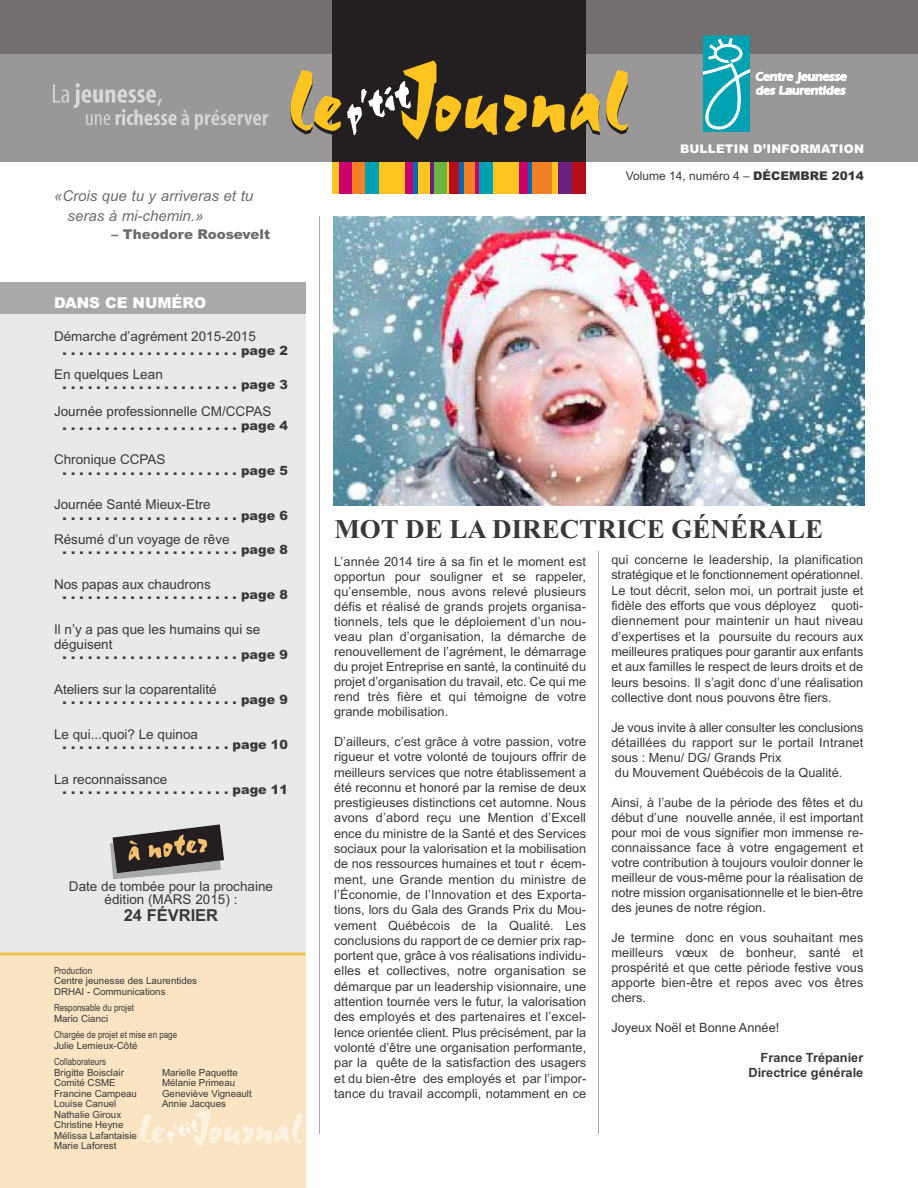
<style>
.page{position:relative;width:918px;height:1188px;background:#fff}
.page>*{position:absolute;margin:0;border:0;box-sizing:border-box;transform-origin:0 0}
.t1{font:700 27px "Times New Roman";color:#39383a}
.t2{font:700 16.5px "Arial";color:#39383a}
.t3{font:italic 15px/19.5px "Arial";color:#6c6d6d}
.t4{font:900 15px "Arial";color:#fff}
.t5{font:13.5px/15px "Arial";color:#39383a}
.t6{font:900 13.5px "Arial";color:#6c6d6d}
.t7{font:12.75px/15.3px "Arial";color:#39383a;text-align:justify}
.t8{font:900 12.75px "Arial";color:#39383a}
.t9{font:700 12.75px/15px "Arial";color:#39383a;text-align:right}
.t10{font:12px "Arial";color:#39383a}
.t11{font:900 12px "Arial";letter-spacing:.02em;color:#fff}
.t12{font:9.75px/10.5px "Arial";color:#39383a}
.t13{font:9.75px "Arial Narrow";color:#39383a}
.s1{font-weight:900}
</style>
<div class="page">
<div style="left:0;top:283px;width:306px;height:671px;background:#e9e9ea"></div>
<div style="left:0;top:283px;width:306px;height:31px;background:#a8a9aa"></div>
<hr style="left:319px;top:216px;width:1px;height:918px;background:#a8a9aa">
<hr style="left:598px;top:551px;width:1px;height:583px;background:#a8a9aa">
<div style="left:0;top:54px;width:918px;height:108px;background:#999797"></div>
<div style="left:0;top:0;width:918px;height:54px;background:#726f6e"></div>
<div style="left:332px;top:0;width:254px;height:162px;background:#231f20"></div>
<svg style="left:291px;top:70px;width:50px;height:64px"></svg>
<svg style="left:347px;top:60px;width:150px;height:80px"></svg>
<svg style="left:504px;top:93px;width:96px;height:43px"></svg>
<svg style="left:606px;top:70px;width:22px;height:64px"></svg>
<div style="left:703px;top:36px;width:47px;height:96px;border:1px solid #00a2b1"></div>
<svg style="left:703px;top:38px;width:47px;height:93px;background:#31b4c0"></svg>
<svg style="left:756px;top:71px;width:91px;height:24px"></svg>
<svg style="left:53px;top:83px;width:136px;height:42px"></svg>
<svg style="left:195px;top:110px;width:73px;height:19px"></svg>
<div style="left:332px;top:162px;width:254px;height:31px;background:#fec422"></div>
<div style="left:339px;top:162px;width:13px;height:31px;background:#ca016c"></div>
<div style="left:352px;top:162px;width:13px;height:31px;background:#f48026"></div>
<div style="left:365px;top:162px;width:13px;height:31px;background:#00a0b0"></div>
<div style="left:405px;top:162px;width:9px;height:31px;background:#ca016c"></div>
<div style="left:413px;top:162px;width:5px;height:31px;background:#0168b3"></div>
<hr style="left:431px;top:162px;width:3px;height:31px;background:#6b1f7e">
<div style="left:434px;top:162px;width:13px;height:31px;background:#6cb43f"></div>
<div style="left:449px;top:162px;width:10px;height:31px;background:#b50e1a"></div>
<div style="left:459px;top:162px;width:5px;height:31px;background:#0168b3"></div>
<div style="left:464px;top:162px;width:11px;height:31px;background:#f48026"></div>
<hr style="left:475px;top:162px;width:4px;height:31px;background:#ca016c">
<div style="left:480px;top:162px;width:13px;height:31px;background:#00a0b0"></div>
<div style="left:519px;top:162px;width:8px;height:31px;background:#ca016c"></div>
<hr style="left:528px;top:162px;width:4px;height:31px;background:#0168b3">
<div style="left:532px;top:162px;width:19px;height:31px;background:#f48026"></div>
<div style="left:559px;top:162px;width:13px;height:31px;background:#6b1f7e"></div>
<div style="left:572px;top:162px;width:14px;height:31px;background:#b50e1a"></div>
<div style="left:0;top:954px;width:306px;height:234px;background:#fae4c1"></div>
<svg style="left:140px;top:1109px;width:162px;height:38px"></svg>
<svg style="left:0;top:952px;width:306px;height:4px"></svg>
<svg style="left:110px;top:824px;width:114px;height:55px"></svg>
<img style="left:333px;top:216px;width:531px;height:290px">
<p class="t3" style="left:68px;top:186px;width:187px;text-indent:-14px">«Crois que tu y arriveras et tu seras à mi-chemin.»</p>
<p class="t6" style="left:111px;top:226px;width:160px">– Theodore Roosevelt</p>
<p class="t4" style="left:54px;top:294px;width:154px">DANS CE NUMÉRO</p>
<p class="t5" style="left:54px;top:329px;width:203px">Démarche d’agrément 2015-2015</p>
<p class="t8" style="left:63px;top:343px;width:227px">. . . . . . . . . . . . . . . . . . . . . page 2</p>
<p class="t5" style="left:54px;top:367px;width:110px">En quelques Lean</p>
<p class="t8" style="left:63px;top:377px;width:227px">. . . . . . . . . . . . . . . . . . . . . page 3</p>
<p class="t5" style="left:54px;top:404px;width:219px">Journée professionnelle CM/CCPAS</p>
<p class="t8" style="left:63px;top:418px;width:227px">. . . . . . . . . . . . . . . . . . . . . page 4</p>
<p class="t5" style="left:54px;top:452px;width:113px">Chronique CCPAS</p>
<p class="t8" style="left:63px;top:463px;width:227px">. . . . . . . . . . . . . . . . . . . . . page 5</p>
<p class="t5" style="left:54px;top:497px;width:158px">Journée Santé Mieux-Etre</p>
<p class="t8" style="left:63px;top:508px;width:227px">. . . . . . . . . . . . . . . . . . . . . page 6</p>
<p class="t5" style="left:54px;top:532px;width:177px">Résumé d’un voyage de rêve</p>
<p class="t8" style="left:63px;top:542px;width:227px">. . . . . . . . . . . . . . . . . . . . . page 8</p>
<p class="t5" style="left:54px;top:577px;width:158px">Nos papas aux chaudrons</p>
<p class="t8" style="left:63px;top:587px;width:227px">. . . . . . . . . . . . . . . . . . . . . page 8</p>
<p class="t5" style="left:54px;top:622px;width:208px">Il n’y a pas que les humains qui se déguisent</p>
<p class="t8" style="left:63px;top:647px;width:227px">. . . . . . . . . . . . . . . . . . . . . page 9</p>
<p class="t5" style="left:54px;top:682px;width:164px">Ateliers sur la coparentalité</p>
<p class="t8" style="left:63px;top:692px;width:227px">. . . . . . . . . . . . . . . . . . . . . page 9</p>
<p class="t5" style="left:54px;top:727px;width:146px">Le qui...quoi? Le quinoa</p>
<p class="t8" style="left:63px;top:737px;width:227px">. . . . . . . . . . . . . . . . . . . . page 10</p>
<p class="t5" style="left:54px;top:772px;width:115px">La reconnaissance</p>
<p class="t8" style="left:63px;top:782px;width:227px">. . . . . . . . . . . . . . . . . . . . page 11</p>
<p class="t5" style="left:69px;top:880px;width:206px;line-height:13.5px;text-align:center">Date de tombée pour la prochaine édition (MARS 2015) :</p>
<p class="t2" style="left:124px;top:906px;width:96px">24 FÉVRIER</p>
<p class="t13" style="left:54px;top:965px;width:40px">Production</p>
<p class="t12" style="left:54px;top:976px;width:145px">Centre jeunesse des Laurentides<br>DRHAI - Communications</p>
<p class="t13" style="left:54px;top:1002px;width:82px">Responsable du projet</p>
<p class="t12" style="left:54px;top:1013px;width:56px">Mario Cianci</p>
<p class="t13" style="left:54px;top:1029px;width:125px">Chargée de projet et mise en page</p>
<p class="t12" style="left:54px;top:1040px;width:85px">Julie Lemieux-Côté</p>
<p class="t13" style="left:54px;top:1056px;width:53px">Collaborateurs</p>
<p class="t12" style="left:54px;top:1067px;width:71px">Brigitte Boisclair</p>
<p class="t12" style="left:162px;top:1067px;width:77px">Marielle Paquette</p>
<p class="t12" style="left:54px;top:1078px;width:63px">Comité CSME</p>
<p class="t12" style="left:162px;top:1078px;width:75px">Mélanie Primeau</p>
<p class="t12" style="left:54px;top:1088px;width:84px">Francine Campeau</p>
<p class="t12" style="left:162px;top:1088px;width:91px">Geneviève Vigneault</p>
<p class="t12" style="left:54px;top:1099px;width:64px">Louise Canuel</p>
<p class="t12" style="left:162px;top:1099px;width:65px">Annie Jacques</p>
<p class="t12" style="left:54px;top:1109px;width:84px">Nathalie Giroux<br>Christine Heyne<br>Mélissa Lafantaisie<br>Marie Laforest</p>
<p class="t11" style="left:680px;top:141px;width:185px">BULLETIN D’INFORMATION</p>
<p class="t10" style="left:626px;top:168px;width:240px">Volume 14, numéro 4 – <span class="s1">DÉCEMBRE 2014</span></p>
<h1 class="t1" style="left:335px;top:513px;width:490px">MOT DE LA DIRECTRICE GÉNÉRALE</h1>
<p class="t7" style="left:334px;top:554px;width:254px">L’année 2014 tire à sa fin et le moment est opportun pour souligner et se rappeler, qu’ensemble, nous avons relevé plusieurs défis et réalisé de grands projets organisa&shy;tionnels, tels que le déploiement d’un nou&shy;veau plan d’organisation, la démarche de renouvellement de l’agrément, le démarrage du projet Entreprise en santé, la continuité du projet d’organisation du travail, etc. Ce qui me rend très fière et qui témoigne de votre grande mobilisation.</p>
<p class="t7" style="left:334px;top:734px;width:254px">D’ailleurs, c’est grâce à votre passion, votre rigueur et votre volonté de toujours offrir de meilleurs services que notre établissement a été reconnu et honoré par la remise de deux prestigieuses distinctions cet automne. Nous avons d’abord reçu une Mention d’Excell ence du ministre de la Santé et des Services sociaux pour la valorisation et la mobilisation de nos ressources humaines et tout r écem&shy;ment, une Grande mention du ministre de l’Économie, de l’Innovation et des Exporta&shy;tions, lors du Gala des Grands Prix du Mou&shy;vement Québécois de la Qualité. Les conclusions du rapport de ce dernier prix rap&shy;portent que, grâce à vos réalisations individu&shy;elles et collectives, notre organisation se démarque par un leadership visionnaire, une attention tournée vers le futur, la valorisation des employés et des partenaires et l’excel&shy;lence orientée client. Plus précisément, par la volonté d’être une organisation performante, par la quête de la satisfaction des usagers et du bien-être des employés et par l’impor&shy;tance du travail accompli, notamment en ce</p>
<p class="t7" style="left:611px;top:552px;width:254px">qui concerne le leadership, la planification stratégique et le fonctionnement opérationnel.<br>Le tout décrit, selon moi, un portrait juste et fidèle des efforts que vous déployez quoti&shy;diennement pour maintenir un haut niveau d’expertises et la poursuite du recours aux meilleures pratiques pour garantir aux enfants et aux familles le respect de leurs droits et de leurs besoins. Il s’agit donc d’une réalisation collective dont nous pouvons être fiers.</p>
<p class="t7" style="left:611px;top:720px;width:254px;text-align:left">Je vous invite à aller consulter les conclusions détaillées du rapport sur le portail Intranet sous : Menu/ DG/ Grands Prix<br>du Mouvement Québécois de la Qualité.</p>
<p class="t7" style="left:611px;top:795px;width:254px">Ainsi, à l’aube de la période des fêtes et du début d’une nouvelle année, il est important pour moi de vous signifier mon immense re&shy;connaissance face à votre engagement et votre contribution à toujours vouloir donner le meilleur de vous-même pour la réalisation de notre mission organisationnelle et le bien-être des jeunes de notre région.</p>
<p class="t7" style="left:611px;top:930px;width:254px">Je termine donc en vous souhaitant mes meilleurs vœux de bonheur, santé et prospérité et que cette période festive vous apporte bien-être et repos avec vos êtres chers.</p>
<p class="t7" style="left:611px;top:1020px;width:169px">Joyeux Noël et Bonne Année!</p>
<p class="t9" style="left:749px;top:1050px;width:116px">France Trépanier<br>Directrice générale</p>
</div>
